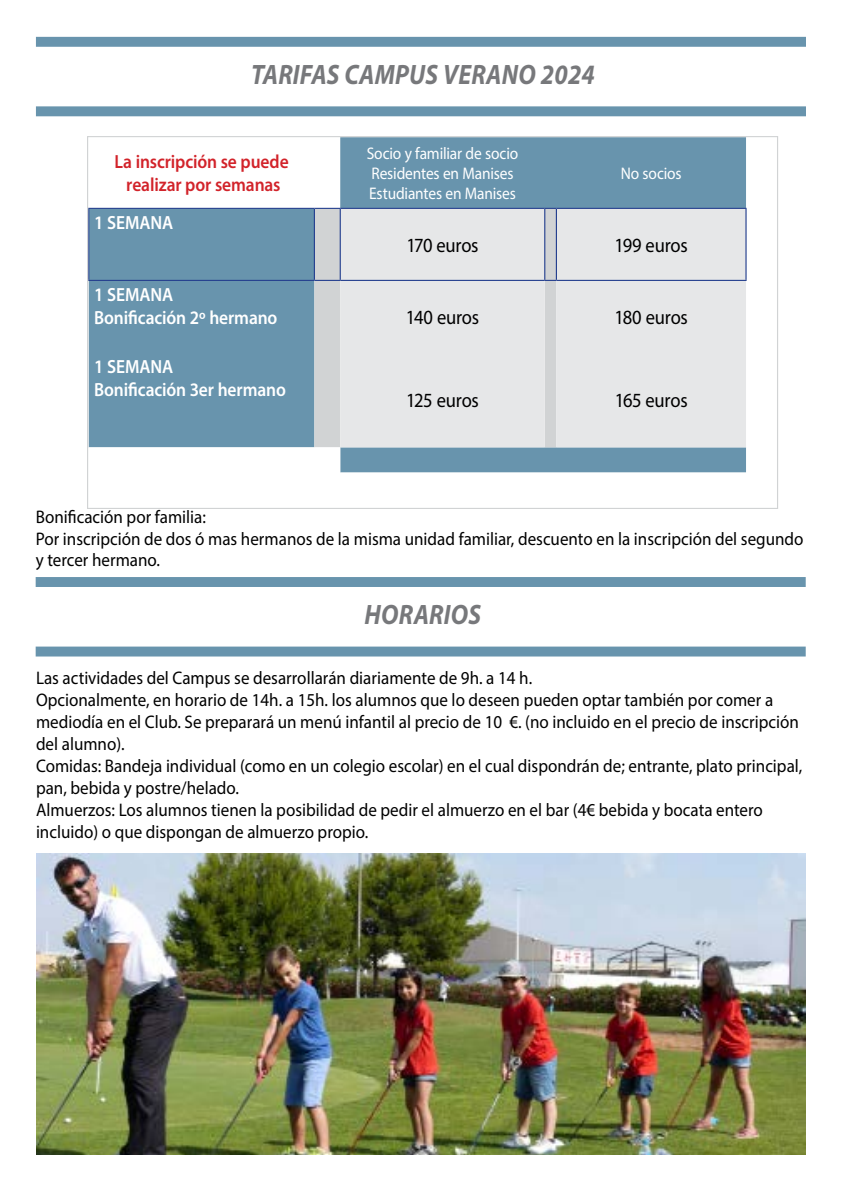
<style>
.page{position:relative;width:842px;height:1191px;background:#fff}
.page>*{position:absolute;margin:0;border:0;box-sizing:border-box;transform-origin:0 0}
.t1{font:italic 700 28.1px "Myriad Pro";letter-spacing:.01em;color:#77787b;scale:.88 1}
.t2{font:20.2px "Myriad Pro";letter-spacing:-.015em;color:#000;scale:.92 1}
.t3{font:600 19.1px/22.9px "Myriad Pro";letter-spacing:-.005em;color:#fff;scale:.92 1}
.t4{font:600 19.1px/22.9px "Myriad Pro";letter-spacing:-.005em;color:#d2232a;text-align:center;scale:.92 1}
.t5{font:18.2px/21.9px "Myriad Pro";color:#000;scale:.93 1}
.t6{font:16.8px/20.2px "Myriad Pro";letter-spacing:-.01em;color:#fff;scale:.92 1}
</style>
<div class="page">
<div style="left:36px;top:577px;width:770px;height:9px;background:#6894ad"></div>
<div style="left:36px;top:647px;width:770px;height:9px;background:#6894ad"></div>
<div style="left:36px;top:37px;width:770px;height:9px;background:#6894ad"></div>
<div style="left:36px;top:107px;width:770px;height:9px;background:#6894ad"></div>
<svg style="left:89px;top:138px;width:657px;height:334px;fill:#6894ad"></svg>
<div style="left:314px;top:209px;width:26px;height:238px;background:#d1d3d4"></div>
<div style="left:340px;top:209px;width:406px;height:238px;background:#e6e7e8"></div>
<svg style="left:89px;top:447px;width:251px;height:25px"></svg>
<hr style="left:88px;top:208px;width:226px;height:1px;background:#25408f">
<svg style="left:314px;top:208px;width:26px;height:1px"></svg>
<hr style="left:314px;top:209px;width:1px;height:71px;background:#25408f">
<hr style="left:340px;top:208px;width:205px;height:1px;background:#25408f">
<hr style="left:340px;top:209px;width:1px;height:71px;background:#25408f">
<hr style="left:544px;top:209px;width:1px;height:71px;background:#25408f">
<hr style="left:556px;top:208px;width:191px;height:1px;background:#25408f">
<hr style="left:556px;top:209px;width:1px;height:71px;background:#25408f">
<hr style="left:745px;top:209px;width:2px;height:71px;background:#25408f">
<hr style="left:88px;top:280px;width:226px;height:1px;background:#25408f">
<svg style="left:314px;top:280px;width:26px;height:1px"></svg>
<hr style="left:340px;top:280px;width:205px;height:1px;background:#25408f">
<hr style="left:556px;top:280px;width:191px;height:1px;background:#25408f">
<img style="left:36px;top:853px;width:770px;height:302px">
<h1 class="t1" style="left:251px;top:56px;width:392px">TARIFAS CAMPUS VERANO 2024</h1>
<p class="t4" style="left:114px;top:150px;width:191px">La inscripción se puede realizar por semanas</p>
<p class="t6" style="left:367px;top:143px;width:166px">Socio y familiar de socio<br>Residentes en Manises<br>Estudiantes en Manises</p>
<p class="t3" style="left:94px;top:210px;width:87px">1 SEMANA</p>
<p class="t6" style="left:621px;top:163px;width:68px">No socios</p>
<p class="t3" style="left:94px;top:282px;width:201px">1 SEMANA<br>Bonificación 2º hermano</p>
<p class="t3" style="left:94px;top:354px;width:210px">1 SEMANA<br>Bonificación 3er hermano</p>
<p class="t2" style="left:406px;top:233px;width:80px">170 euros</p>
<p class="t2" style="left:615px;top:233px;width:81px">199 euros</p>
<p class="t2" style="left:406px;top:305px;width:81px">140 euros</p>
<p class="t2" style="left:614px;top:305px;width:81px">180 euros</p>
<p class="t2" style="left:406px;top:388px;width:81px">125 euros</p>
<p class="t2" style="left:615px;top:388px;width:81px">165 euros</p>
<p class="t5" style="left:36px;top:505px;width:827px">Bonificación por familia:<br>Por inscripción de dos ó mas hermanos de la misma unidad familiar, descuento en la inscripción del segundo y tercer hermano.</p>
<h1 class="t1" style="left:364px;top:596px;width:134px">HORARIOS</h1>
<p class="t5" style="left:36px;top:667px;width:825px">Las actividades del Campus se desarrollarán diariamente de 9h. a 14 h.<br>Opcionalmente, en horario de 14h. a 15h. los alumnos que lo deseen pueden optar también por comer a mediodía en el Club. Se preparará un menú infantil al precio de 10 €. (no incluido en el precio de inscripción del alumno).<br>Comidas: Bandeja individual (como en un colegio escolar) en el cual dispondrán de; entrante, plato principal, pan, bebida y postre/helado.<br>Almuerzos: Los alumnos tienen la posibilidad de pedir el almuerzo en el bar (4€ bebida y bocata entero incluido) o que dispongan de almuerzo propio.</p>
</div>
